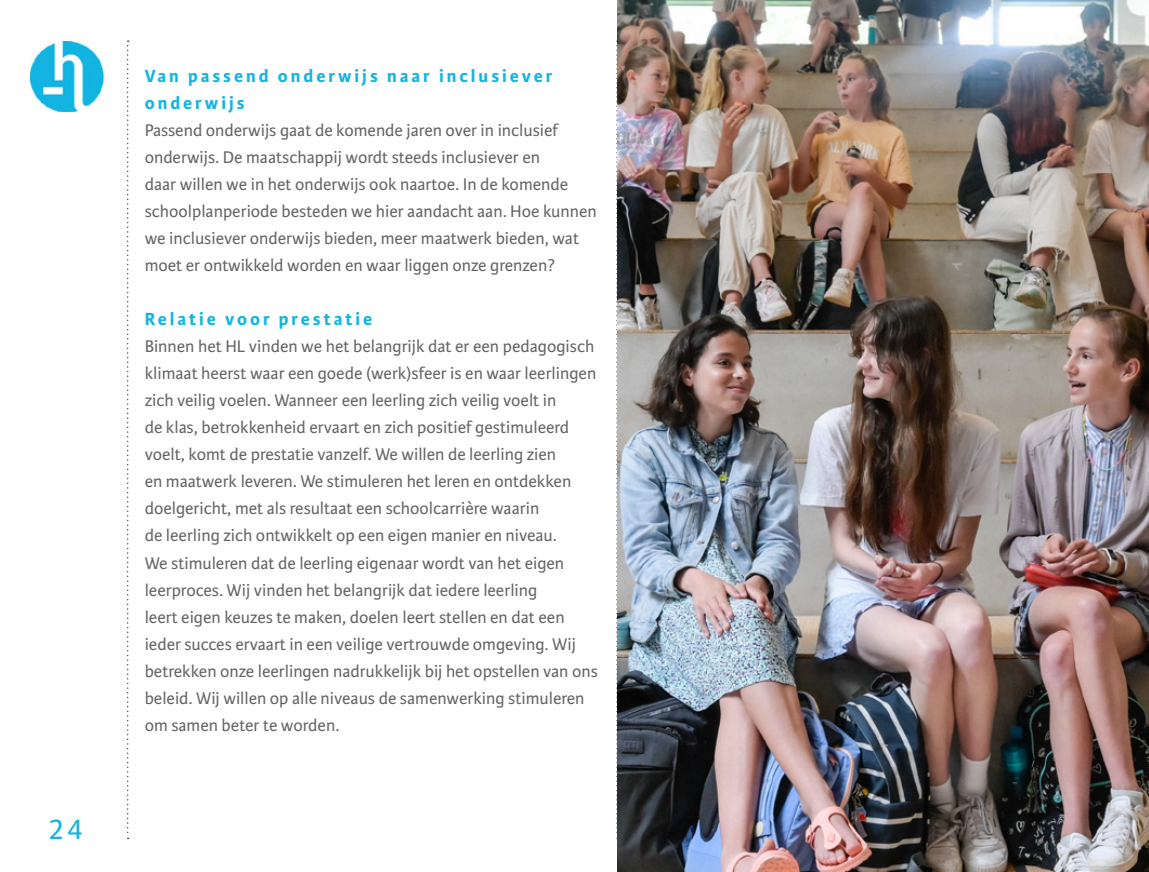
<style>
.page{position:relative;width:1149px;height:872px;background:#fff}
.page>*{position:absolute;margin:0;border:0;box-sizing:border-box;transform-origin:0 0}
.t1{font:30.75px "Karmina Sans";color:#14b4e1}
.Tussenkop-groen{font:700 18.75px/27px "Karmina Sans";letter-spacing:.16em;color:#14b4e1}
.body{font:18px/27px "Karmina Sans";color:#646464}
</style>
<div class="page">
<svg style="left:127px;top:40px;width:2px;height:799px"></svg>
<svg style="left:616px;top:40px;width:1px;height:799px"></svg>
<img style="left:30px;top:41px;width:75px;height:71px">
<img style="left:617px;top:0;width:531px;height:872px">
<h1 class="t1" style="left:49px;top:811px;width:35px">24</h1>
<p class="Tussenkop-groen" style="left:145px;top:63px;width:409px">Van passend onderwijs naar inclusiever onderwijs</p>
<p class="body" style="left:145px;top:117px;width:453px">Passend onderwijs gaat de komende jaren over in inclusief onderwijs. De maatschappij wordt steeds inclusiever en<br>daar willen we in het onderwijs ook naartoe. In de komende schoolplanperiode besteden we hier aandacht aan. Hoe kunnen we inclusiever onderwijs bieden, meer maatwerk bieden, wat moet er ontwikkeld worden en waar liggen onze grenzen?</p>
<p class="Tussenkop-groen" style="left:145px;top:306px;width:229px">Relatie voor prestatie</p>
<p class="body" style="left:145px;top:333px;width:454px">Binnen het HL vinden we het belangrijk dat er een pedagogisch klimaat heerst waar een goede (werk)sfeer is en waar leerlingen zich veilig voelen. Wanneer een leerling zich veilig voelt in<br>de klas, betrokkenheid ervaart en zich positief gestimuleerd voelt, komt de prestatie vanzelf. We willen de leerling zien<br>en maatwerk leveren. We stimuleren het leren en ontdekken doelgericht, met als resultaat een schoolcarrière waarin<br>de leerling zich ontwikkelt op een eigen manier en niveau.<br>We stimuleren dat de leerling eigenaar wordt van het eigen leerproces. Wij vinden het belangrijk dat iedere leerling<br>leert eigen keuzes te maken, doelen leert stellen en dat een ieder succes ervaart in een veilige vertrouwde omgeving. Wij betrekken onze leerlingen nadrukkelijk bij het opstellen van ons beleid. Wij willen op alle niveaus de samenwerking stimuleren om samen beter te worden.</p>
</div>
